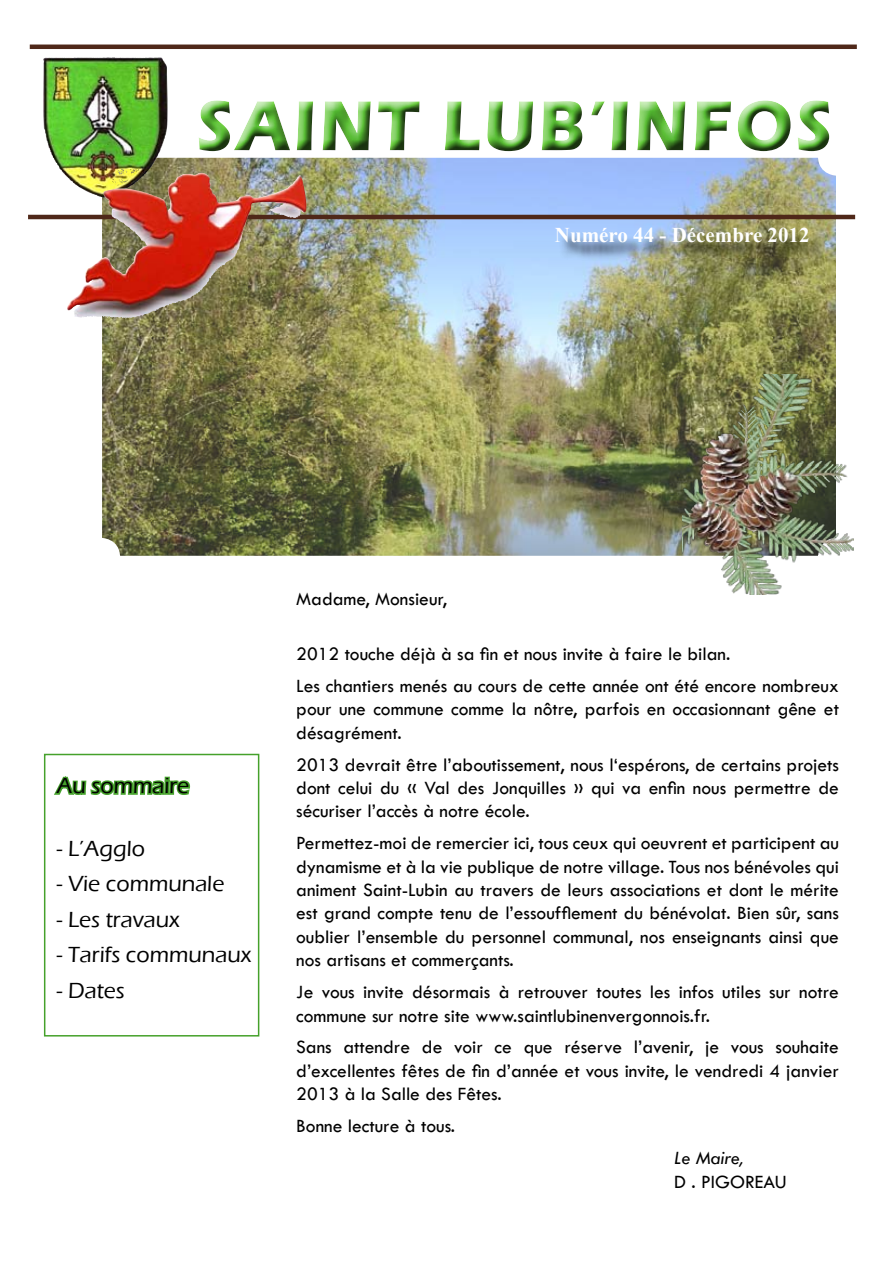
<style>
.page{position:relative;width:893px;height:1263px;background:#fff}
.page>*{position:absolute;margin:0;border:0;box-sizing:border-box;transform-origin:0 0}
.t1{font:700 73.2px "Eras ITC";letter-spacing:.05em;color:#53b931;scale:.9 1}
.t2{font:500 22.5px "Eras ITC";color:#000}
.t3{font:700 21px "Times New Roman";color:#fff}
.t4{font:19.5px/23.4px "Tw Cen";color:#000}
.t5{font:italic 19.5px "Tw Cen";color:#000}
</style>
<div class="page">
<img style="left:103px;top:159px;width:732px;height:396px">
<img style="left:43px;top:57px;width:107px;height:118px">
<div style="left:183px;top:83px;width:710px;height:121px;background:#fff;opacity:.75"></div>
<div style="left:187px;top:90px;width:650px;height:68px;background:#fff"></div>
<div style="left:191px;top:94px;width:649px;height:68px;background:#000;opacity:.75"></div>
<hr style="left:30px;top:45px;width:827px;height:4px;background:#4f2819">
<hr style="left:28px;top:215px;width:827px;height:4px;background:#4f2819">
<div style="left:557px;top:230px;width:268px;height:31px;background:#000;opacity:.75"></div>
<svg style="left:51px;top:753px;width:141px;height:42px"></svg>
<div style="left:44px;top:754px;width:215px;height:282px;border:2px solid #45a12b"></div>
<img style="left:65px;top:173px;width:134px;height:145px">
<img style="left:682px;top:374px;width:172px;height:220px">
<h1 class="t1" style="left:197px;top:84px;width:708px">SAINT LUB’INFOS</h1>
<p class="t3" style="left:555px;top:221px;width:256px">Numéro 44 - Décembre 2012</p>
<p class="t2" style="left:57px;top:773px;width:134px">Au sommaire</p>
<p class="t2" style="left:57px;top:836px;width:90px">- L’Agglo</p>
<p class="t2" style="left:57px;top:871px;width:169px">- Vie communale</p>
<p class="t2" style="left:57px;top:907px;width:125px">- Les travaux</p>
<p class="t2" style="left:57px;top:942px;width:196px">- Tarifs communaux</p>
<p class="t2" style="left:57px;top:978px;width:69px">- Dates</p>
<p class="t4" style="left:296px;top:587px;width:152px">Madame, Monsieur,</p>
<p class="t4" style="left:296px;top:638px;width:544px;line-height:32px">2012 touche déjà à sa fin et nous invite à faire le bilan.<br>Les chantiers menés au cours de cette année ont été encore nombreux</p>
<p class="t4" style="left:296px;top:697px;width:544px">pour une commune comme la nôtre, parfois en occasionnant gêne et désagrément.</p>
<p class="t4" style="left:296px;top:753px;width:544px;text-align:justify">2013 devrait être l’aboutissement, nous l‘espérons, de certains projets dont celui du « Val des Jonquilles » qui va enfin nous permettre de sécuriser l’accès à notre école.</p>
<p class="t4" style="left:296px;top:831px;width:544px;text-align:justify">Permettez-moi de remercier ici, tous ceux qui oeuvrent et participent au dynamisme et à la vie publique de notre village. Tous nos bénévoles qui animent Saint-Lubin au travers de leurs associations et dont le mérite est grand compte tenu de l’essoufflement du bénévolat. Bien sûr, sans oublier l’ensemble du personnel communal, nos enseignants ainsi que nos artisans et commerçants.</p>
<p class="t4" style="left:296px;top:980px;width:544px">Je vous invite désormais à retrouver toutes les infos utiles sur notre commune sur notre site www.saintlubinenvergonnois.fr.</p>
<p class="t4" style="left:296px;top:1035px;width:544px;text-align:justify">Sans attendre de voir ce que réserve l’avenir, je vous souhaite d’excellentes fêtes de fin d’année et vous invite, le vendredi 4 janvier 2013 à la Salle des Fêtes.</p>
<p class="t4" style="left:296px;top:1114px;width:160px">Bonne lecture à tous.</p>
<p class="t5" style="left:674px;top:1146px;width:71px">Le Maire,</p>
<p class="t4" style="left:674px;top:1169px;width:114px">D . PIGOREAU</p>
</div>
